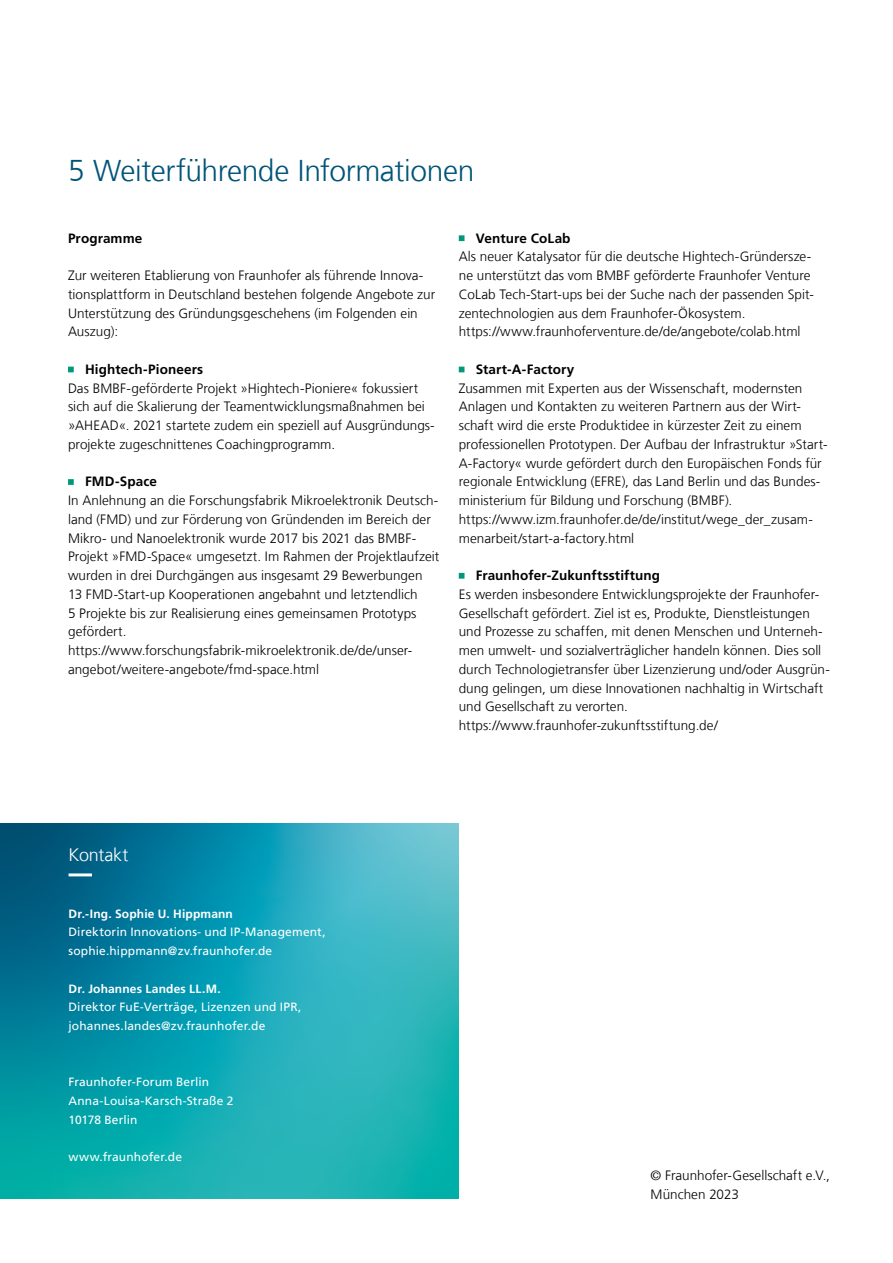
<style>
.page{position:relative;width:893px;height:1263px;background:#fff}
.page>*{position:absolute;margin:0;border:0;box-sizing:border-box;transform-origin:0 0}
.t1{font:300 30px "Frutiger LT Com";letter-spacing:-.015em;color:#005478}
.t2{font:300 18px "Frutiger LT Com";letter-spacing:-.01em;color:#fff}
.t3{font:300 13.5px/18.8px "Frutiger LT Com";letter-spacing:.005em;color:#000}
.t4{font:700 13.5px "Frutiger LT Com";letter-spacing:.01em;color:#000}
.t5{font:12px/18.8px "Frutiger LT Com";letter-spacing:.01em;color:#fff}
.t6{font:700 12px "Frutiger LT Com";letter-spacing:.015em;color:#fff}
</style>
<div class="page">
<svg style="left:0;top:824px;width:459px;height:375px;background:#179fae"></svg>
<svg style="left:69px;top:873px;width:343px;height:3px"></svg>
<svg style="left:68px;top:367px;width:6px;height:5px"></svg>
<svg style="left:68px;top:479px;width:6px;height:6px"></svg>
<svg style="left:459px;top:235px;width:6px;height:6px"></svg>
<svg style="left:459px;top:367px;width:6px;height:5px"></svg>
<svg style="left:459px;top:573px;width:6px;height:6px"></svg>
<h1 class="t1" style="left:68px;top:153px;width:408px">5 Weiterführende Informationen</h1>
<p class="t4" style="left:68px;top:230px;width:76px">Programme</p>
<p class="t3" style="left:68px;top:266px;width:369px">Zur weiteren Etablierung von Fraunhofer als führende Innova&shy;tionsplattform in Deutschland bestehen folgende Angebote zur Unterstützung des Gründungsgeschehens (im Folgenden ein Auszug):</p>
<p class="t4" style="left:85px;top:361px;width:120px">Hightech-Pioneers</p>
<p class="t3" style="left:68px;top:379px;width:368px">Das BMBF-geförderte Projekt »Hightech-Pioniere« fokussiert sich auf die Skalierung der Teamentwicklungsmaßnahmen bei »AHEAD«. 2021 startete zudem ein speziell auf Ausgründungs&shy;projekte zugeschnittenes Coachingprogramm.</p>
<p class="t4" style="left:85px;top:474px;width:73px">FMD-Space</p>
<p class="t3" style="left:68px;top:491px;width:373px">In Anlehnung an die Forschungsfabrik Mikroelektronik Deutsch&shy;land (FMD) und zur Förderung von Gründenden im Bereich der Mikro- und Nanoelektronik wurde 2017 bis 2021 das BMBF-Projekt »FMD-Space« umgesetzt. Im Rahmen der Projektlaufzeit wurden in drei Durchgängen aus insgesamt 29 Bewerbungen 13 FMD-Start-up Kooperationen angebahnt und letztendlich<br>5 Projekte bis zur Realisierung eines gemeinsamen Prototyps gefördert. https://www.forschungsfabrik-mikroelektronik.de/de/unser&shy;angebot/weitere-angebote/fmd-space.html</p>
<p class="t4" style="left:476px;top:230px;width:96px">Venture CoLab</p>
<p class="t3" style="left:459px;top:247px;width:357px">Als neuer Katalysator für die deutsche Hightech-Gründersze&shy;ne unterstützt das vom BMBF geförderte Fraunhofer Venture CoLab Tech-Start-ups bei der Suche nach der passenden Spit&shy;zentechnologien aus dem Fraunhofer-Ökosystem. https://www.fraunhoferventure.de/de/angebote/colab.html</p>
<p class="t4" style="left:476px;top:361px;width:100px">Start-A-Factory</p>
<p class="t3" style="left:459px;top:379px;width:370px">Zusammen mit Experten aus der Wissenschaft, modernsten Anlagen und Kontakten zu weiteren Partnern aus der Wirt&shy;schaft wird die erste Produktidee in kürzester Zeit zu einem professionellen Prototypen. Der Aufbau der Infrastruktur »Start-A-Factory« wurde gefördert durch den Europäischen Fonds für regionale Entwicklung (EFRE), das Land Berlin und das Bundes&shy;ministerium für Bildung und Forschung (BMBF). https://www.izm.fraunhofer.de/de/institut/wege_der_zusam&shy;menarbeit/start-a-factory.html</p>
<p class="t4" style="left:476px;top:568px;width:186px">Fraunhofer-Zukunftsstiftung</p>
<p class="t3" style="left:459px;top:585px;width:373px">Es werden insbesondere Entwicklungsprojekte der Fraunhofer-Gesellschaft gefördert. Ziel ist es, Produkte, Dienstleistungen und Prozesse zu schaffen, mit denen Menschen und Unterneh&shy;men umwelt- und sozialverträglicher handeln können. Dies soll durch Technologietransfer über Lizenzierung und/oder Ausgrün&shy;dung gelingen, um diese Innovationen nachhaltig in Wirtschaft und Gesellschaft zu verorten. https://www.fraunhofer-zukunftsstiftung.de/</p>
<h2 class="t2" style="left:69px;top:845px;width:61px">Kontakt</h2>
<p class="t6" style="left:69px;top:906px;width:166px">Dr.-Ing. Sophie U. Hippmann</p>
<p class="t5" style="left:69px;top:923px;width:259px">Direktorin Innovations- und IP-Management, sophie.hippmann@zv.fraunhofer.de</p>
<p class="t6" style="left:69px;top:981px;width:154px">Dr. Johannes Landes LL.M.</p>
<p class="t5" style="left:69px;top:998px;width:234px">Direktor FuE-Verträge, Lizenzen und IPR, johannes.landes@zv.fraunhofer.de</p>
<p class="t5" style="left:69px;top:1073px;width:166px">Fraunhofer-Forum Berlin<br>Anna-Louisa-Karsch-Straße 2<br>10178 Berlin</p>
<p class="t5" style="left:69px;top:1148px;width:115px">www.fraunhofer.de</p>
<p class="t3" style="left:651px;top:1166px;width:181px">© Fraunhofer-Gesellschaft e.V.,<br>München 2023</p>
</div>
